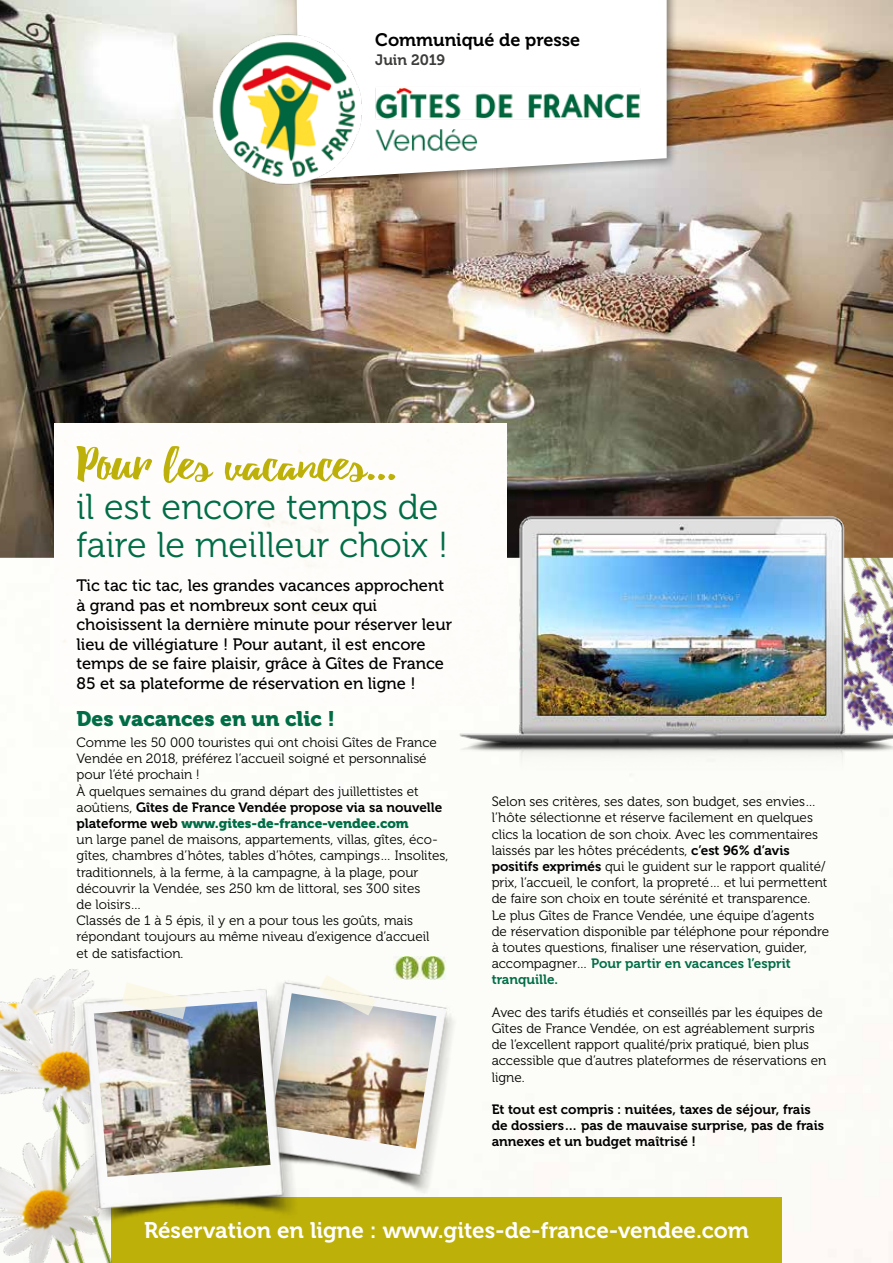
<style>
.page{position:relative;width:893px;height:1263px;background:#fff}
.page>*{position:absolute;margin:0;border:0;box-sizing:border-box;transform-origin:0 0}
.t1{font:49.5px "Beacon";color:#bdb008;scale:1.2 1}
.t2{font:36px/37.5px "Museo 300";color:#006d47}
.t3{font:22.5px "Museo 700";color:#fff}
.t4{font:21px "Museo 900";color:#006d47}
.t5{font:18px "Museo 700";color:#000}
.t6{font:16.5px/19.5px "Museo 500";color:#000}
.t7{font:15px "Museo 700";color:#3c3c3b}
.t8{font:13.5px/16.2px "Museo 300";color:#000}
.t9{font:13.5px/16.2px "Museo 700";color:#000}
.t10{font:13.5px/16.2px "Museo 700";color:#006d47}
.t11{font:13.5px "Museo 900";color:#006d47}
.s1{font-family:"Museo 300"}
.s2{font-family:"Museo 700";color:#000}
.s3{font-family:"Museo 700"}
.s4{font-family:"Museo 300";color:#000}
</style>
<div class="page">
<img style="left:0;top:0;width:893px;height:558px">
<img style="left:54px;top:423px;width:452px;height:220px">
<div style="left:111px;top:1197px;width:671px;height:66px;background:#bdb008"></div>
<div style="left:290px;top:0;width:388px;height:191px;background:#000;opacity:.43"></div>
<svg style="left:297px;top:0;width:370px;height:179px"></svg>
<img style="left:0;top:968px;width:112px;height:295px">
<img style="left:317px;top:968px;width:139px;height:226px">
<img style="left:317px;top:993px;width:119px;height:156px">
<svg style="left:318px;top:974px;width:59px;height:42px"></svg>
<img style="left:53px;top:973px;width:264px;height:272px">
<img style="left:94px;top:1001px;width:177px;height:176px">
<svg style="left:122px;top:982px;width:66px;height:37px"></svg>
<img style="left:446px;top:454px;width:447px;height:322px">
<img style="left:210px;top:27px;width:442px;height:165px">
<img style="left:394px;top:956px;width:52px;height:23px">
<h3 class="t5" style="left:375px;top:29px;width:206px">Communiqué de presse</h3>
<p class="t7" style="left:375px;top:51px;width:71px">Juin 2019</p>
<h1 class="t1" style="left:77px;top:433px;width:269px">Pour les vacances...</h1>
<h2 class="t2" style="left:77px;top:489px;width:374px">il est encore temps de faire le meilleur choix !</h2>
<p class="t6" style="left:77px;top:576px;width:377px">Tic tac tic tac, les grandes vacances approchent à grand pas et nombreux sont ceux qui choisissent la dernière minute pour réserver leur lieu de villégiature ! Pour autant, il est encore temps de se faire plaisir, grâce à Gîtes de France 85 et sa plateforme de réservation en ligne !</p>
<h3 class="t4" style="left:77px;top:707px;width:260px">Des vacances en un clic !</h3>
<p class="t8" style="left:77px;top:734px;width:362px">Comme les 50 000 touristes qui ont choisi Gîtes de France Vendée en 2018, préférez l’accueil soigné et personnalisé pour l’été prochain !<br>À quelques semaines du grand départ des juillettistes et</p>
<p class="t9" style="left:77px;top:799px;width:367px"><span class="s1">aoûtiens,</span> Gîtes de France Vendée propose via sa nouvelle</p>
<p class="t11" style="left:77px;top:815px;width:334px"><span class="s2">plateforme web</span> www.gites-de-france-vendee.com</p>
<p class="t8" style="left:77px;top:832px;width:373px">un large panel de maisons, appartements, villas, gîtes, éco&shy;gîtes, chambres d’hôtes, tables d’hôtes, campings… Insolites, traditionnels, à la ferme, à la campagne, à la plage, pour découvrir la Vendée, ses 250 km de littoral, ses 300 sites<br>de loisirs…<br>Classés de 1 à 5 épis, il y en a pour tous les goûts, mais répondant toujours au même niveau d’exigence d’accueil<br>et de satisfaction.</p>
<p class="t8" style="left:492px;top:794px;width:339px">Selon ses critères, ses dates, son budget, ses envies… l’hôte sélectionne et réserve facilement en quelques clics la location de son choix. Avec les commentaires laissés par les hôtes précédents, <span class="s3">c’est 96% d’avis positifs exprimés</span> qui le guident sur le rapport qualité/ prix, l’accueil, le confort, la propreté… et lui permettent de faire son choix en toute sérénité et transparence.<br>Le plus Gîtes de France Vendée, une équipe d’agents de réservation disponible par téléphone pour répondre à toutes questions, finaliser une réservation, guider,</p>
<p class="t10" style="left:492px;top:955px;width:301px"><span class="s4">accompagner…</span> Pour partir en vacances l’esprit tranquille.</p>
<p class="t8" style="left:492px;top:1004px;width:336px">Avec des tarifs étudiés et conseillés par les équipes de Gîtes de France Vendée, on est agréablement surpris de l’excellent rapport qualité/prix pratiqué, bien plus accessible que d’autres plateformes de réservations en ligne.</p>
<p class="t9" style="left:492px;top:1101px;width:334px">Et tout est compris : nuitées, taxes de séjour, frais de dossiers… pas de mauvaise surprise, pas de frais annexes et un budget maîtrisé !</p>
<h3 class="t3" style="left:144px;top:1218px;width:606px">Réservation en ligne : www.gites-de-france-vendee.com</h3>
</div>
